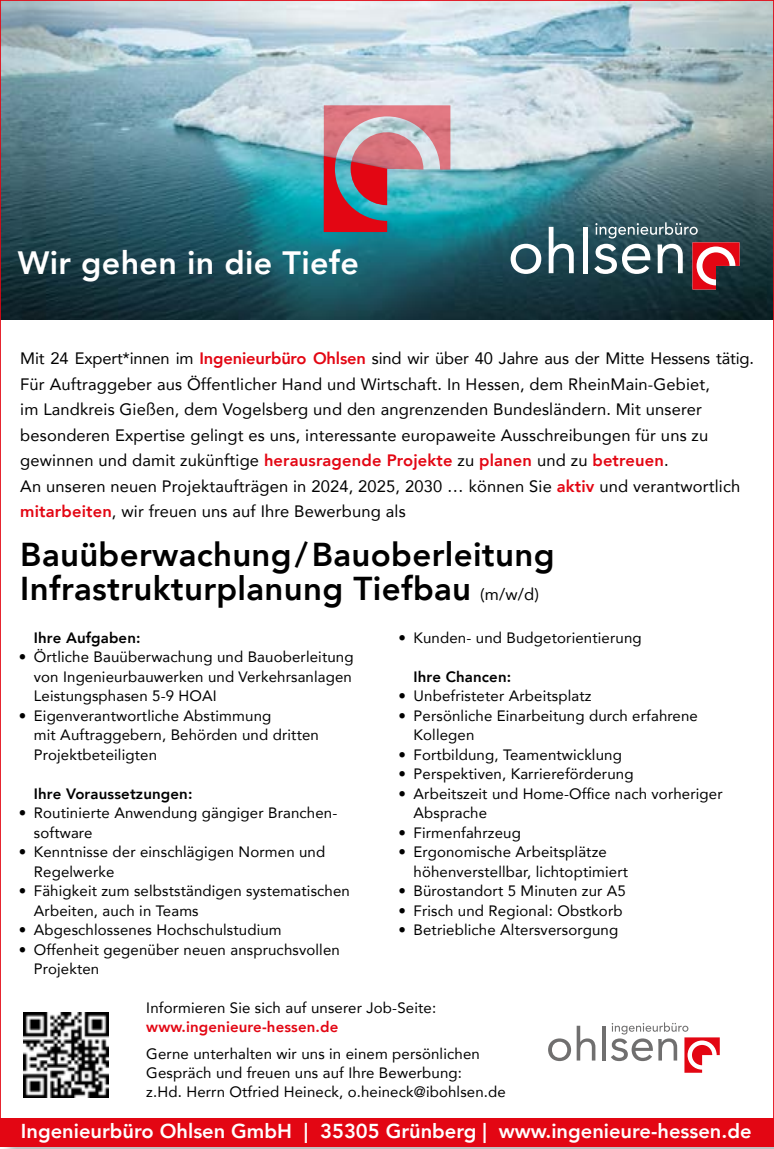
<style>
.page{position:relative;width:774px;height:1149px;background:#fff}
.page>*{position:absolute;margin:0;border:0;box-sizing:border-box;transform-origin:0 0}
.t1{font:800 33px/34.5px "Avenir";letter-spacing:.01em;color:#000}
.t2{font:800 32.25px "Avenir";letter-spacing:.01em;color:#fff}
.t3{font:800 20.1px "Avenir";color:#fff}
.t4{font:16.5px/25.5px "Avenir";letter-spacing:.01em;color:#000}
.t5{font:15px/19.5px "Avenir";letter-spacing:.01em;color:#000}
.t6{font:800 15px "Avenir";letter-spacing:.01em;color:#000}
.t7{font:800 15px "Avenir";letter-spacing:.01em;color:#e30613}
.s1{font-weight:800;color:#e30613}
.s2{font-weight:400;font-size:16.5px}
.s3{font-weight:800}
</style>
<div class="page">
<img style="left:2px;top:2px;width:770px;height:317px">
<svg style="left:324px;top:105px;width:126px;height:127px;background:#a67f8a"></svg>
<svg style="left:511px;top:244px;width:30px;height:30px"></svg>
<svg style="left:549px;top:227px;width:25px;height:46px"></svg>
<div style="left:583px;top:227px;width:5px;height:46px;background:#fff"></div>
<svg style="left:594px;top:222px;width:145px;height:67px;background:#645f67"></svg>
<div style="left:0;top:1118px;width:774px;height:28px;background:#e30613"></div>
<svg style="left:548px;top:1038px;width:23px;height:22px"></svg>
<svg style="left:577px;top:1025px;width:18px;height:35px"></svg>
<hr style="left:602px;top:1025px;width:4px;height:35px;background:#706f6f">
<svg style="left:611px;top:1022px;width:109px;height:50px"></svg>
<img style="left:24px;top:1012px;width:85px;height:85px">
<h2 class="t2" style="left:18px;top:238px;width:343px">Wir gehen in die Tiefe</h2>
<p class="t4" style="left:20px;top:345px;width:735px">Mit 24 Expert*innen im <span class="s1">Ingenieurbüro Ohlsen</span> sind wir über 40 Jahre aus der Mitte Hessens tätig.<br>Für Auftraggeber aus Öffentlicher Hand und Wirtschaft. In Hessen, dem RheinMain-Gebiet,<br>im Landkreis Gießen, dem Vogelsberg und den angrenzenden Bundesländern. Mit unserer besonderen Expertise gelingt es uns, interessante europaweite Ausschreibungen für uns zu gewinnen und damit zukünftige <span class="s1">herausragende Projekte</span> zu <span class="s1">planen</span> und zu <span class="s1">betreuen</span>.<br>An unseren neuen Projektaufträgen in 2024, 2025, 2030 … können Sie <span class="s1">aktiv</span> und verantwortlich <span class="s1">mitarbeiten</span>, wir freuen uns auf Ihre Bewerbung als</p>
<h1 class="t1" style="left:20px;top:536px;width:536px">Bauüberwachung/Bauoberleitung<br>Infrastrukturplanung Tiefbau <span class="s2">(m/w/d)</span></h1>
<p class="t6" style="left:34px;top:625px;width:108px">Ihre Aufgaben:</p>
<p class="t5" style="left:34px;top:646px;width:321px;text-align:justify;text-indent:-15px">• Örtliche Bauüberwachung und Bauoberleitung von Ingenieurbauwerken und Verkehrsanlagen Leistungsphasen 5-9 HOAI</p>
<p class="t5" style="left:34px;top:705px;width:287px;text-indent:-15px">• Eigenverantwortliche Abstimmung<br>mit Auftraggebern, Behörden und dritten<br>Projektbeteiligten</p>
<p class="t6" style="left:34px;top:781px;width:160px">Ihre Voraussetzungen:</p>
<p class="t5" style="left:34px;top:802px;width:305px;text-indent:-15px">• Routinierte Anwendung gängiger Branchen&shy;software</p>
<p class="t5" style="left:34px;top:841px;width:293px;text-indent:-15px">• Kenntnisse der einschlägigen Normen und<br>Regelwerke</p>
<p class="t5" style="left:34px;top:880px;width:318px;text-indent:-15px">• Fähigkeit zum selbstständigen systematischen<br>Arbeiten, auch in Teams</p>
<p class="t5" style="left:19px;top:919px;width:264px">• Abgeschlossenes Hochschulstudium</p>
<p class="t5" style="left:34px;top:939px;width:307px;text-indent:-15px">• Offenheit gegenüber neuen anspruchsvollen<br>Projekten</p>
<p class="t5" style="left:398px;top:627px;width:245px">• Kunden- und Budgetorientierung</p>
<p class="t6" style="left:413px;top:664px;width:99px">Ihre Chancen:</p>
<p class="t5" style="left:398px;top:685px;width:194px"><span class="s3">•</span> Unbefristeter Arbeitsplatz</p>
<p class="t5" style="left:413px;top:705px;width:286px;text-indent:-15px">• Persönliche Einarbeitung durch erfahrene<br>Kollegen</p>
<p class="t5" style="left:398px;top:744px;width:225px">• Fortbildung, Teamentwicklung</p>
<p class="t5" style="left:398px;top:763px;width:236px">• Perspektiven, Karriereförderung</p>
<p class="t5" style="left:413px;top:783px;width:311px;text-indent:-15px">• Arbeitszeit und Home-Office nach vorheriger<br>Absprache</p>
<p class="t5" style="left:398px;top:822px;width:124px">• Firmenfahrzeug</p>
<p class="t5" style="left:413px;top:841px;width:216px;text-indent:-15px">• Ergonomische Arbeitsplätze höhenverstellbar, lichtoptimiert</p>
<p class="t5" style="left:398px;top:880px;width:229px">• Bürostandort 5 Minuten zur A5</p>
<p class="t5" style="left:398px;top:900px;width:226px">• Frisch und Regional: Obstkorb</p>
<p class="t5" style="left:398px;top:919px;width:221px">• Betriebliche Altersversorgung</p>
<p class="t5" style="left:146px;top:997px;width:291px">Informieren Sie sich auf unserer Job-Seite:</p>
<p class="t7" style="left:146px;top:1014px;width:194px">www.ingenieure-hessen.de</p>
<p class="t5" style="left:146px;top:1044px;width:361px;line-height:18.8px">Gerne unterhalten wir uns in einem persönlichen<br>Gespräch und freuen uns auf Ihre Bewerbung:<br>z.Hd. Herrn Otfried Heineck, o.heineck@ibohlsen.de</p>
<h3 class="t3" style="left:21px;top:1114px;width:732px">Ingenieurbüro Ohlsen GmbH | 35305 Grünberg | www.ingenieure-hessen.de</h3>
</div>
